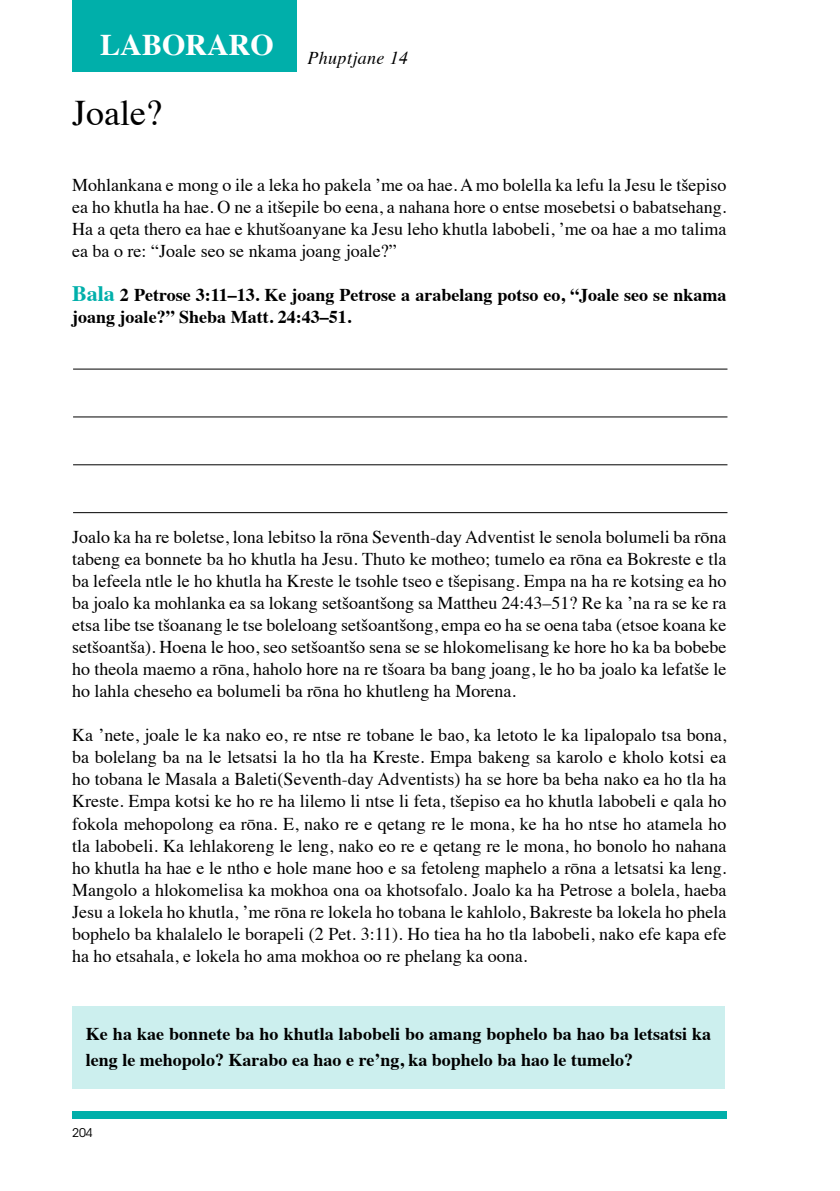
<style>
.page{position:relative;width:840px;height:1191px;background:#fff}
.page>*{position:absolute;margin:0;border:0;box-sizing:border-box;transform-origin:0 0}
.t1{font:36px "Times";color:#000}
.t2{font:18px/22px "Times";color:#000;text-align:justify}
.t3{font:700 18px/22px "Times";color:#000}
.t4{font:italic 18px "Times";letter-spacing:.02em;color:#000}
.t5{font:12px "ITC Avant Garde Std";color:#000}
.s1{font-size:22px;color:#00afaa}
</style>
<div class="page">
<div style="left:72px;top:1111px;width:654px;height:8px;background:#00afaa"></div>
<div style="left:72px;top:0;width:225px;height:71px;background:#00afaa"></div>
<hr style="left:73px;top:416px;width:654px;height:1px;background:#000">
<hr style="left:73px;top:368px;width:654px;height:1px;background:#000">
<hr style="left:73px;top:512px;width:654px;height:1px;background:#000">
<hr style="left:73px;top:464px;width:654px;height:1px;background:#000">
<div style="left:72px;top:1006px;width:652px;height:82px;background:#ccefee"></div>
<p class="t4" style="left:100px;top:42px;width:309px"><sup>LABORARO</sup> Phuptjane 14</p>
<h1 class="t1" style="left:72px;top:80px;width:91px">Joale?</h1>
<p class="t2" style="left:72px;top:173px;width:655px">Mohlankana e mong o ile a leka ho pakela ’me oa hae. A mo bolella ka lefu la Jesu le tšepiso ea ho khutla ha hae. O ne a itšepile bo eena, a nahana hore o entse mosebetsi o babatsehang.<br>Ha a qeta thero ea hae e khutšoanyane ka Jesu leho khutla labobeli, ’me oa hae a mo talima ea ba o re: “Joale seo se nkama joang joale?”</p>
<p class="t3" style="left:72px;top:282px;width:655px"><span class="s1">Bala</span> 2 Petrose 3:11–13. Ke joang Petrose a arabelang potso eo, “Joale seo se nkama joang joale?” Sheba Matt. 24:43–51.</p>
<p class="t2" style="left:72px;top:525px;width:655px">Joalo ka ha re boletse, lona lebitso la rōna Seventh-day Adventist le senola bolumeli ba rōna tabeng ea bonnete ba ho khutla ha Jesu. Thuto ke motheo; tumelo ea rōna ea Bokreste e tla ba lefeela ntle le ho khutla ha Kreste le tsohle tseo e tšepisang. Empa na ha re kotsing ea ho ba joalo ka mohlanka ea sa lokang setšoantšong sa Mattheu 24:43–51? Re ka ’na ra se ke ra etsa libe tse tšoanang le tse boleloang setšoantšong, empa eo ha se oena taba (etsoe koana ke setšoantša). Hoena le hoo, seo setšoantšo sena se se hlokomelisang ke hore ho ka ba bobebe ho theola maemo a rōna, haholo hore na re tšoara ba bang joang, le ho ba joalo ka lefatše le ho lahla cheseho ea bolumeli ba rōna ho khutleng ha Morena.</p>
<p class="t2" style="left:72px;top:723px;width:655px">Ka ’nete, joale le ka nako eo, re ntse re tobane le bao, ka letoto le ka lipalopalo tsa bona, ba bolelang ba na le letsatsi la ho tla ha Kreste. Empa bakeng sa karolo e kholo kotsi ea ho tobana le Masala a Baleti(Seventh-day Adventists) ha se hore ba beha nako ea ho tla ha Kreste. Empa kotsi ke ho re ha lilemo li ntse li feta, tšepiso ea ho khutla labobeli e qala ho fokola mehopolong ea rōna. E, nako re e qetang re le mona, ke ha ho ntse ho atamela ho tla labobeli. Ka lehlakoreng le leng, nako eo re e qetang re le mona, ho bonolo ho nahana ho khutla ha hae e le ntho e hole mane hoo e sa fetoleng maphelo a rōna a letsatsi ka leng.<br>Mangolo a hlokomelisa ka mokhoa ona oa khotsofalo. Joalo ka ha Petrose a bolela, haeba Jesu a lokela ho khutla, ’me rōna re lokela ho tobana le kahlolo, Bakreste ba lokela ho phela bophelo ba khalalelo le borapeli (2 Pet. 3:11). Ho tiea ha ho tla labobeli, nako efe kapa efe ha ho etsahala, e lokela ho ama mokhoa oo re phelang ka oona.</p>
<p class="t3" style="left:86px;top:1018px;width:626px;line-height:26px">Ke ha kae bonnete ba ho khutla labobeli bo amang bophelo ba hao ba letsatsi ka leng le mehopolo? Karabo ea hao e re’ng, ka bophelo ba hao le tumelo?</p>
<p class="t5" style="left:72px;top:1125px;width:22px">204</p>
</div>
